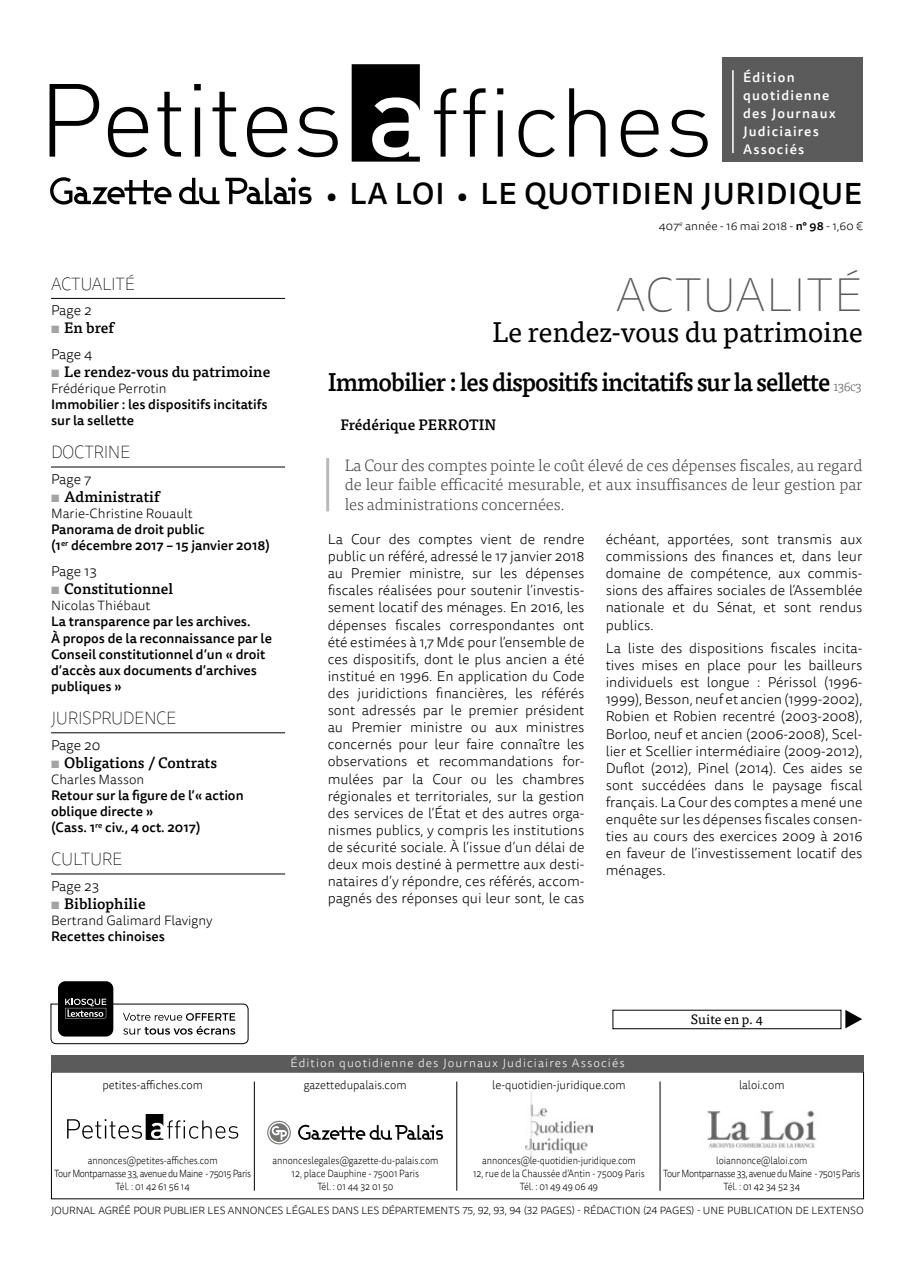
<style>
.page{position:relative;width:915px;height:1263px;background:#fff}
.page>*{position:absolute;margin:0;border:0;box-sizing:border-box;transform-origin:0 0}
.t1{font:100 48px "Tisa Sans OT";letter-spacing:.01em;color:#5b5b5b}
.t2{font:500 30px "Tisa Sans OT";letter-spacing:.02em;color:#000}
.t3{font:28.5px "Tisa OT";letter-spacing:-.01em;color:#000}
.t4{font:500 25.5px "Tisa OT";letter-spacing:-.04em;color:#000;scale:.95 1}
.t5{font:100 18px "Tisa Sans OT";letter-spacing:-.02em;color:#000;scale:.95 1}
.t6{font:300 16.5px/19.5px "Tisa OT";letter-spacing:-.01em;color:#444443;text-align:justify}
.t7{font:500 15px "Tisa OT";color:#000}
.t8{font:300 14.25px/17.1px "Tisa Sans OT";color:#000;text-align:justify}
.t9{font:500 13.5px/16.2px "Tisa Sans OT";color:#000}
.t10{font:300 13.5px "Tisa Sans OT";color:#000}
.t11{font:500 13.5px/18px "Tisa Sans OT";letter-spacing:.09em;color:#fff}
.t12{font:13.5px "Tisa OT";color:#000}
.t13{font:300 12px "Tisa Sans OT";color:#000;scale:.95 1}
.t14{font:300 12px "Tisa Sans OT";letter-spacing:.09em;color:#fff}
.t15{font:300 12px "Tisa Sans OT";color:#000}
.t16{font:300 10.5px/12.6px "Tisa Sans OT";letter-spacing:-.04em;color:#000;text-align:center;scale:.88 1}
.t17{font:300 10.5px/12.6px "Tisa Sans OT";letter-spacing:-.01em;color:#000;text-align:center;scale:.88 1}
.t18{font:300 10.5px "Tisa Sans OT";letter-spacing:-.01em;color:#000}
.s1{font-weight:700;color:#a2a3a3}
.s2{font-size:27px}
.s3{font-weight:500}
.s4{font-weight:300;font-size:13.5px;color:#5b5b5b}
</style>
<div class="page">
<div style="left:721px;top:58px;width:140px;height:104px;background:#5b5b5b"></div>
<hr style="left:732px;top:70px;width:1px;height:83px;background:#fff">
<svg style="left:50px;top:84px;width:49px;height:73px"></svg>
<svg style="left:108px;top:107px;width:40px;height:50px"></svg>
<svg style="left:157px;top:92px;width:24px;height:65px"></svg>
<svg style="left:194px;top:84px;width:7px;height:73px"></svg>
<svg style="left:212px;top:92px;width:24px;height:65px"></svg>
<svg style="left:247px;top:107px;width:40px;height:50px"></svg>
<svg style="left:297px;top:107px;width:40px;height:50px"></svg>
<svg style="left:351px;top:64px;width:68px;height:98px"></svg>
<svg style="left:434px;top:88px;width:22px;height:69px"></svg>
<svg style="left:463px;top:88px;width:22px;height:69px"></svg>
<svg style="left:497px;top:88px;width:6px;height:69px"></svg>
<svg style="left:518px;top:110px;width:36px;height:47px"></svg>
<svg style="left:569px;top:88px;width:36px;height:69px"></svg>
<svg style="left:620px;top:110px;width:38px;height:47px"></svg>
<svg style="left:669px;top:110px;width:38px;height:47px"></svg>
<svg style="left:50px;top:177px;width:121px;height:28px"></svg>
<svg style="left:179px;top:178px;width:40px;height:26px"></svg>
<svg style="left:225px;top:177px;width:86px;height:27px"></svg>
<img style="left:525px;top:1091px;width:67px;height:65px">
<svg style="left:67px;top:1114px;width:171px;height:26px"></svg>
<img style="left:707px;top:1110px;width:110px;height:38px">
<hr style="left:659px;top:1081px;width:1px;height:110px;background:#000">
<hr style="left:456px;top:1081px;width:1px;height:110px;background:#000">
<hr style="left:254px;top:1081px;width:1px;height:110px;background:#000">
<svg style="left:269px;top:1123px;width:19px;height:19px"></svg>
<svg style="left:298px;top:1125px;width:145px;height:15px"></svg>
<svg style="left:271px;top:1126px;width:16px;height:14px"></svg>
<div style="left:267px;top:1121px;width:24px;height:23px;border:1px solid #747473;border-radius:50%"></div>
<div style="left:51px;top:1055px;width:812px;height:16px;background:#5b5b5b"></div>
<div style="left:58px;top:981px;width:55px;height:55px;background:#000;border-radius:7px"></div>
<svg style="left:50px;top:999px;width:199px;height:45px"></svg>
<div style="left:612px;top:1010px;width:229px;height:19px;border:1px solid #000"></div>
<svg style="left:845px;top:1010px;width:16px;height:18px"></svg>
<hr style="left:51px;top:298px;width:234px;height:1px;background:#000">
<hr style="left:51px;top:467px;width:234px;height:1px;background:#000">
<hr style="left:51px;top:732px;width:234px;height:1px;background:#000">
<hr style="left:51px;top:873px;width:234px;height:1px;background:#000">
<hr style="left:326px;top:458px;width:3px;height:53px;background:#b9baba">
<p class="t5" style="left:51px;top:273px;width:63px">ACTUALITÉ</p>
<p class="t8" style="left:51px;top:303px;width:42px">Page 2</p>
<p class="t7" style="left:51px;top:319px;width:64px"><span class="s1">▪</span> En bref</p>
<p class="t8" style="left:51px;top:346px;width:43px">Page 4</p>
<p class="t7" style="left:51px;top:362px;width:221px"><span class="s1">▪</span> Le rendez-vous du patrimoine</p>
<p class="t10" style="left:51px;top:380px;width:117px">Frédérique Perrotin</p>
<p class="t9" style="left:51px;top:397px;width:218px">Immobilier : les dispositifs incitatifs sur la sellette</p>
<p class="t5" style="left:51px;top:441px;width:85px">DOCTRI NE</p>
<p class="t8" style="left:51px;top:471px;width:42px">Page 7</p>
<p class="t7" style="left:51px;top:487px;width:110px"><span class="s1">▪</span> Administratif</p>
<p class="t10" style="left:51px;top:505px;width:143px">Marie-Christine Rouault</p>
<p class="t9" style="left:51px;top:522px;width:220px">Panorama de droit public<br>(1<sup>er</sup> décembre 2017 – 15 janvier 2018)</p>
<p class="t8" style="left:51px;top:563px;width:47px">Page 13</p>
<p class="t7" style="left:51px;top:579px;width:124px"><span class="s1">▪</span> Constitutionnel</p>
<p class="t10" style="left:51px;top:597px;width:101px">Nicolas Thiébaut</p>
<p class="t9" style="left:51px;top:614px;width:222px">La transparence par les archives.<br>À propos de la reconnaissance par le<br>Conseil constitutionnel d’un « droit d’accès aux documents d’archives publiques »</p>
<p class="t5" style="left:51px;top:707px;width:133px">JU RISPRU DENCE</p>
<p class="t8" style="left:51px;top:737px;width:51px">Page 20</p>
<p class="t7" style="left:51px;top:753px;width:167px"><span class="s1">▪</span> Obligations / Contrats</p>
<p class="t10" style="left:51px;top:771px;width:95px">Charles Masson</p>
<p class="t9" style="left:51px;top:788px;width:194px">Retour sur la figure de l’« action oblique directe »<br>(Cass. 1<sup>re</sup> civ., 4 oct. 2017)</p>
<p class="t5" style="left:51px;top:848px;width:12px">CULTU</p>
<p class="t5" style="left:102px;top:848px;width:23px">RE</p>
<p class="t8" style="left:51px;top:878px;width:50px">Page 23</p>
<p class="t7" style="left:51px;top:894px;width:96px"><span class="s1">▪</span> Bibliophilie</p>
<p class="t10" style="left:51px;top:912px;width:163px">Bertrand Galimard Flavigny</p>
<p class="t9" style="left:51px;top:929px;width:115px">Recettes chinoises</p>
<p class="t11" style="left:742px;top:69px;width:94px">Édition quotidienne des Journaux<br>Judiciaires<br>Associés</p>
<h2 class="t2" style="left:326px;top:175px;width:537px"><span class="s2">•</span> LA LOI <span class="s2">•</span> LE QUOTIDIEN JURIDIQUE</h2>
<p class="t15" style="left:658px;top:219px;width:205px">407<sup>e</sup> année - 16 mai 2018 - <span class="s3">n° 98</span> - 1,60 €</p>
<h1 class="t1" style="left:615px;top:267px;width:248px">ACTUALITÉ</h1>
<h3 class="t3" style="left:492px;top:315px;width:371px">Le rendez-vous du patrimoine</h3>
<h3 class="t4" style="left:327px;top:366px;width:563px">Immobilier : les dispositifs incitatifs sur la sellette <span class="s4">136c3</span></h3>
<p class="t7" style="left:340px;top:416px;width:157px">Frédérique PERROTIN</p>
<p class="t6" style="left:344px;top:456px;width:519px">La Cour des comptes pointe le coût élevé de ces dépenses fiscales, au regard de leur faible efficacité mesurable, et aux insuffisances de leur gestion par les administrations concernées.</p>
<p class="t8" style="left:327px;top:531px;width:258px">La Cour des comptes vient de rendre public un référé, adressé le 17 janvier 2018 au Premier ministre, sur les dépenses fiscales réalisées pour soutenir l’investis&shy;sement locatif des ménages. En 2016, les dépenses fiscales correspondantes ont été estimées à 1,7 Md€ pour l’ensemble de ces dispositifs, dont le plus ancien a été institué en 1996. En application du Code des juridictions financières, les référés sont adressés par le premier président au Premier ministre ou aux ministres concernés pour leur faire connaître les observations et recommandations for&shy;mulées par la Cour ou les chambres régionales et territoriales, sur la gestion des services de l’État et des autres orga&shy;nismes publics, y compris les institutions de sécurité sociale. À l’issue d’un délai de deux mois destiné à permettre aux desti&shy;nataires d’y répondre, ces référés, accom&shy;pagnés des réponses qui leur sont, le cas</p>
<p class="t8" style="left:605px;top:531px;width:258px">échéant, apportées, sont transmis aux commissions des finances et, dans leur domaine de compétence, aux commis&shy;sions des affaires sociales de l’Assemblée nationale et du Sénat, et sont rendus publics.</p>
<p class="t8" style="left:605px;top:640px;width:258px">La liste des dispositions fiscales incita&shy;tives mises en place pour les bailleurs individuels est longue : Périssol (1996- 1999), Besson, neuf et ancien (1999-2002), Robien et Robien recentré (2003-2008), Borloo, neuf et ancien (2006-2008), Scel&shy;lier et Scellier intermédiaire (2009-2012), Duflot (2012), Pinel (2014). Ces aides se sont succédées dans le paysage fiscal français. La Cour des comptes a mené une enquête sur les dépenses fiscales consen&shy;ties au cours des exercices 2009 à 2016 en faveur de l’investissement locatif des ménages.</p>
<p class="t13" style="left:102px;top:1077px;width:107px">petites-affiches.com</p>
<p class="t14" style="left:290px;top:1055px;width:335px">Édition quotidienne des Journaux Judiciaires Associés</p>
<p class="t12" style="left:690px;top:1012px;width:73px">Suite en p. 4</p>
<p class="t13" style="left:303px;top:1077px;width:110px">gazettedupalais.com</p>
<p class="t13" style="left:492px;top:1077px;width:142px">le-quotidien-juridique.com</p>
<p class="t13" style="left:738px;top:1077px;width:49px">laloi.com</p>
<p class="t16" style="left:54px;top:1155px;width:225px">annonces@petites-affiches.com<br>Tour Montparnasse 33, avenue du Maine - 75015 Paris<br>Tél. : 01 42 61 56 14</p>
<p class="t17" style="left:272px;top:1155px;width:190px">annonceslegales@gazette-du-palais.com<br>12, place Dauphine - 75001 Paris<br>Tél. : 01 44 32 01 50</p>
<p class="t17" style="left:473px;top:1155px;width:197px">annonces@le-quotidien-juridique.com<br>12, rue de la Chaussée d’Antin - 75009 Paris<br>Tél. : 01 49 49 06 49</p>
<p class="t16" style="left:663px;top:1155px;width:225px">loiannonce@laloi.com<br>Tour Montparnasse 33, avenue du Maine - 75015 Paris<br>Tél. : 01 42 34 52 34</p>
<p class="t18" style="left:51px;top:1204px;width:814px">JOURNAL AGRÉÉ POUR PUBLIER LES ANNONCES LÉGALES DANS LES DÉPARTEMENTS 75, 92, 93, 94 (32 PAGES) - RÉDACTION (24 PAGES) - UNE PUBLICATION DE LEXTENSO</p>
</div>
